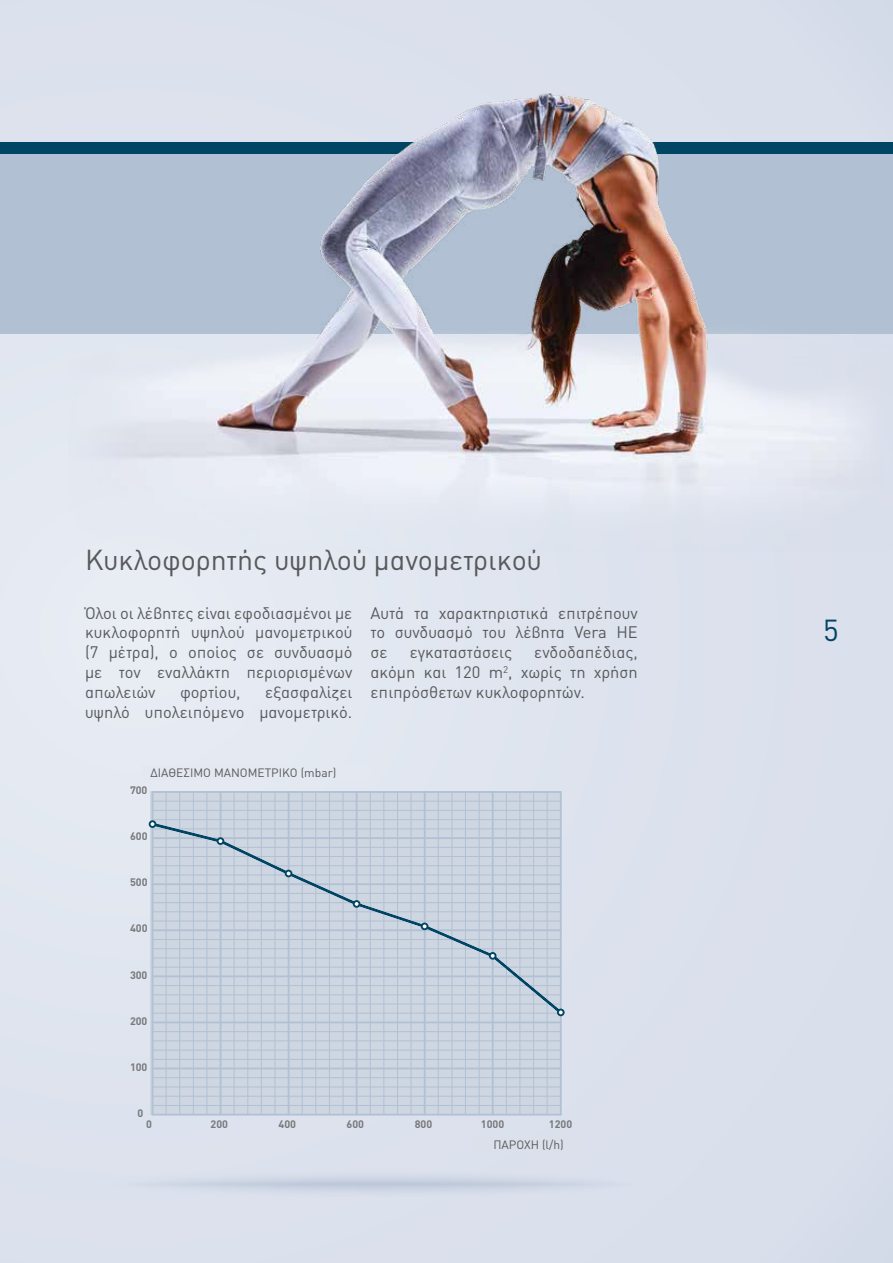
<style>
.page{position:relative;width:893px;height:1263px;background:#dce1ed}
.page>*{position:absolute;margin:0;border:0;box-sizing:border-box;transform-origin:0 0}
.t1{font:30px "DIN";color:#004563}
.t2{font:28.5px "DIN Pro";color:#58595b}
.t3{font:16.5px/19.8px "DIN Pro";color:#58595b;text-align:justify}
.t4{font:12px "DIN Pro";color:#58595b}
.t5{font:700 10.8px "DIN";color:#77787b}
.t6{font:10.8px "DIN";color:#77787b}
</style>
<div class="page">
<div style="left:0;top:142px;width:893px;height:12px;background:#004563"></div>
<div style="left:0;top:154px;width:893px;height:180px;background:#b1c1d3"></div>
<img style="left:70px;top:93px;width:776px;height:469px">
<svg style="left:111px;top:1169px;width:527px;height:30px"></svg>
<div style="left:151px;top:790px;width:409px;height:324px;background:#ced6e2"></div>
<hr style="left:152px;top:1105px;width:409px;height:1px;background:#b1c1d3">
<hr style="left:152px;top:1096px;width:409px;height:1px;background:#b1c1d3">
<hr style="left:152px;top:1087px;width:409px;height:1px;background:#b1c1d3">
<hr style="left:152px;top:1077px;width:409px;height:1px;background:#b1c1d3">
<hr style="left:152px;top:1059px;width:409px;height:1px;background:#b1c1d3">
<hr style="left:152px;top:1050px;width:409px;height:1px;background:#b1c1d3">
<hr style="left:152px;top:1041px;width:409px;height:1px;background:#b1c1d3">
<hr style="left:152px;top:1031px;width:409px;height:1px;background:#b1c1d3">
<hr style="left:152px;top:819px;width:409px;height:1px;background:#b1c1d3">
<hr style="left:152px;top:810px;width:409px;height:1px;background:#b1c1d3">
<hr style="left:152px;top:801px;width:409px;height:1px;background:#b1c1d3">
<hr style="left:166px;top:792px;width:1px;height:322px;background:#b1c1d3">
<hr style="left:179px;top:792px;width:1px;height:322px;background:#b1c1d3">
<hr style="left:193px;top:792px;width:1px;height:322px;background:#b1c1d3">
<hr style="left:207px;top:792px;width:1px;height:322px;background:#b1c1d3">
<hr style="left:234px;top:792px;width:1px;height:322px;background:#b1c1d3">
<hr style="left:248px;top:792px;width:1px;height:322px;background:#b1c1d3">
<hr style="left:261px;top:792px;width:1px;height:322px;background:#b1c1d3">
<hr style="left:275px;top:792px;width:1px;height:322px;background:#b1c1d3">
<hr style="left:302px;top:792px;width:1px;height:322px;background:#b1c1d3">
<hr style="left:315px;top:792px;width:1px;height:322px;background:#b1c1d3">
<hr style="left:329px;top:792px;width:1px;height:322px;background:#b1c1d3">
<hr style="left:343px;top:792px;width:1px;height:322px;background:#b1c1d3">
<hr style="left:370px;top:792px;width:1px;height:322px;background:#b1c1d3">
<hr style="left:384px;top:792px;width:1px;height:322px;background:#b1c1d3">
<hr style="left:397px;top:792px;width:1px;height:322px;background:#b1c1d3">
<hr style="left:411px;top:792px;width:1px;height:322px;background:#b1c1d3">
<hr style="left:438px;top:792px;width:1px;height:322px;background:#b1c1d3">
<hr style="left:452px;top:792px;width:1px;height:322px;background:#b1c1d3">
<hr style="left:465px;top:792px;width:1px;height:322px;background:#b1c1d3">
<hr style="left:479px;top:792px;width:1px;height:322px;background:#b1c1d3">
<hr style="left:506px;top:792px;width:1px;height:322px;background:#b1c1d3">
<hr style="left:520px;top:792px;width:1px;height:322px;background:#b1c1d3">
<hr style="left:533px;top:792px;width:1px;height:322px;background:#b1c1d3">
<hr style="left:547px;top:792px;width:1px;height:322px;background:#b1c1d3">
<hr style="left:152px;top:1114px;width:409px;height:1px;background:#b1c1d3">
<hr style="left:152px;top:1067px;width:409px;height:2px;background:#b1c1d3">
<hr style="left:152px;top:1021px;width:409px;height:2px;background:#b1c1d3">
<hr style="left:152px;top:791px;width:409px;height:2px;background:#b1c1d3">
<hr style="left:152px;top:792px;width:1px;height:322px;background:#b1c1d3">
<hr style="left:220px;top:792px;width:1px;height:322px;background:#b1c1d3">
<hr style="left:288px;top:792px;width:1px;height:322px;background:#b1c1d3">
<hr style="left:356px;top:792px;width:2px;height:322px;background:#b1c1d3">
<hr style="left:424px;top:792px;width:2px;height:322px;background:#b1c1d3">
<hr style="left:492px;top:792px;width:2px;height:322px;background:#b1c1d3">
<hr style="left:560px;top:792px;width:2px;height:322px;background:#b1c1d3">
<svg style="left:153px;top:823px;width:407px;height:191px"></svg>
<svg style="left:149px;top:820px;width:7px;height:8px"></svg>
<svg style="left:151px;top:822px;width:3px;height:4px"></svg>
<svg style="left:217px;top:837px;width:7px;height:8px"></svg>
<svg style="left:219px;top:839px;width:3px;height:4px"></svg>
<svg style="left:285px;top:870px;width:7px;height:7px"></svg>
<svg style="left:287px;top:871px;width:3px;height:4px"></svg>
<svg style="left:353px;top:900px;width:7px;height:8px"></svg>
<svg style="left:355px;top:902px;width:3px;height:4px"></svg>
<svg style="left:421px;top:922px;width:7px;height:8px"></svg>
<svg style="left:423px;top:924px;width:3px;height:4px"></svg>
<svg style="left:489px;top:952px;width:7px;height:8px"></svg>
<svg style="left:491px;top:954px;width:4px;height:4px"></svg>
<svg style="left:557px;top:1008px;width:8px;height:8px"></svg>
<svg style="left:559px;top:1010px;width:4px;height:4px"></svg>
<div style="left:142px;top:765px;width:228px;height:15px;background:#e4e8f0"></div>
<h2 class="t2" style="left:85px;top:540px;width:458px">Κυκλοφορητής υψηλού μανομετρικού</h2>
<p class="t3" style="left:85px;top:602px;width:269px">Όλοι οι λέβητες είναι εφοδιασμένοι με κυκλοφορητή υψηλού μανομετρικού (7 μέτρα), ο οποίος σε συνδυασμό με τον εναλλάκτη περιορισμένων απωλειών</p>
<p class="t3" style="left:85px;top:681px;width:269px;text-align:right">εξασφαλίζει<br>υψηλό υπολειπόμενο μανομετρικό.</p>
<p class="t3" style="left:180px;top:681px;width:62px">φορτίου,</p>
<p class="t3" style="left:370px;top:602px;width:269px">Αυτά τα χαρακτηριστικά επιτρέπουν το συνδυασμό του λέβητα Vera HE σε</p>
<p class="t3" style="left:370px;top:642px;width:269px;text-indent:164px">ενδοδαπέδιας, ακόμη και 120 m<sup>2</sup>, χωρίς τη χρήση επιπρόσθετων κυκλοφορητών.</p>
<p class="t3" style="left:410px;top:642px;width:104px">εγκαταστάσεις</p>
<p class="t4" style="left:151px;top:765px;width:187px">ΔΙΑΘΕΣΙΜΟ ΜΑΝΟΜΕΤΡΙΚΟ (mbar)</p>
<p class="t6" style="left:152px;top:766px;width:149px">PREVALENZA RESIDUA (mbar)</p>
<p class="t5" style="left:130px;top:783px;width:19px">700</p>
<p class="t5" style="left:130px;top:829px;width:19px">600</p>
<p class="t5" style="left:130px;top:875px;width:19px">500</p>
<p class="t5" style="left:130px;top:921px;width:19px">400</p>
<p class="t5" style="left:130px;top:967px;width:19px">300</p>
<p class="t5" style="left:130px;top:1014px;width:19px">200</p>
<p class="t5" style="left:130px;top:1060px;width:19px">100</p>
<p class="t5" style="left:137px;top:1106px;width:7px">0</p>
<p class="t5" style="left:146px;top:1117px;width:7px">0</p>
<p class="t5" style="left:210px;top:1117px;width:19px">200</p>
<p class="t5" style="left:279px;top:1117px;width:19px">400</p>
<p class="t5" style="left:347px;top:1117px;width:19px">600</p>
<p class="t5" style="left:415px;top:1117px;width:19px">800</p>
<p class="t5" style="left:481px;top:1117px;width:25px">1000</p>
<p class="t5" style="left:549px;top:1117px;width:25px">1200</p>
<p class="t6" style="left:495px;top:1137px;width:70px">PORTATA (l/h)</p>
<p class="t4" style="left:493px;top:1137px;width:72px">ΠΑΡΟΧΗ (l/h)</p>
<h1 class="t1" style="left:823px;top:611px;width:17px">5</h1>
</div>
